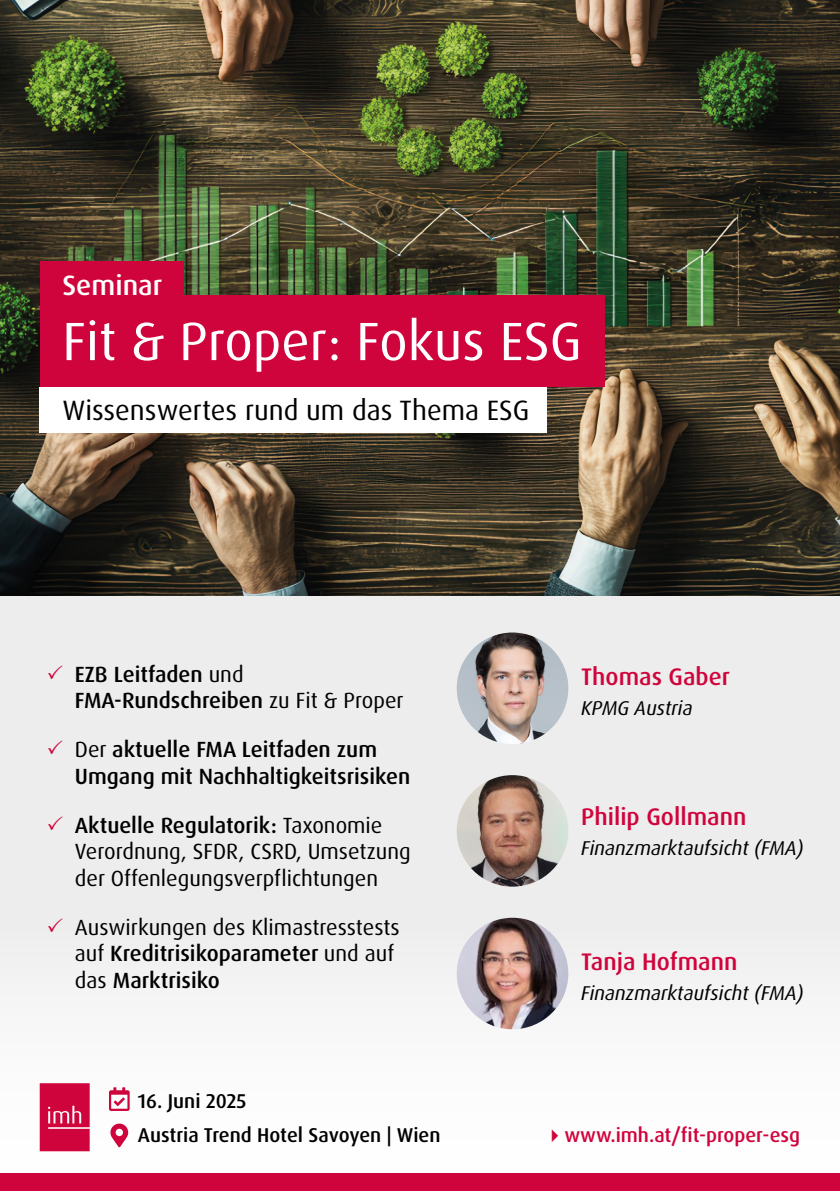
<style>
.page{position:relative;width:840px;height:1191px;background:#fff}
.page>*{position:absolute;margin:0;border:0;box-sizing:border-box;transform-origin:0 0}
.t1{font:54px "Dax Pro";color:#fff}
.t2{font:28px "Dax Pro";color:#000}
.t3{font:500 28px "Dax Pro";color:#fff}
.t4{font:500 24px "Dax Pro";color:#d0043c}
.t5{font:22px/26.4px "Dax Pro";color:#000}
.t6{font:500 22px/26.4px "Dax Pro";color:#000}
.t7{font:italic 20px "Dax Pro";color:#000}
.t8{font:500 20px/34.4px "Dax Pro";color:#000}
.t9{font:500 20px "Dax Pro";color:#d0043c}
.s1{color:#d0043c}
.s2{font-weight:400}
.s3{font-weight:500}
</style>
<div class="page">
<div style="left:0;top:595px;width:839px;height:596px;background:linear-gradient(to right,#f1f0f1,#f2f1f2)"></div>
<img style="left:0;top:0;width:839px;height:595px">
<div style="left:0;top:1174px;width:839px;height:17px;background:#d0043c"></div>
<div style="left:40px;top:387px;width:506px;height:45px;background:#fff"></div>
<div style="left:40px;top:295px;width:564px;height:92px;background:#d0043c"></div>
<div style="left:40px;top:262px;width:143px;height:45px;background:#d0043c"></div>
<img style="left:456px;top:917px;width:112px;height:112px;border-radius:56px">
<svg style="left:40px;top:1083px;width:50px;height:68px;background:#d3174b"></svg>
<svg style="left:110px;top:1123px;width:18px;height:24px"></svg>
<svg style="left:109px;top:1087px;width:21px;height:24px"></svg>
<img style="left:456px;top:632px;width:112px;height:112px;border-radius:56px">
<img style="left:456px;top:775px;width:112px;height:111px;border-radius:56px">
<p class="t3" style="left:62px;top:267px;width:101px">Seminar</p>
<h1 class="t1" style="left:62px;top:306px;width:520px">Fit &amp; Proper: Fokus ESG</h1>
<p class="t2" style="left:62px;top:392px;width:468px">Wissenswertes rund um das Thema ESG</p>
<p class="t6" style="left:75px;top:661px;width:330px;text-indent:-28px"><span class="s1">✓</span> EZB Leitfaden <span class="s2">und<br></span>FMA-Rundschreiben <span class="s2">zu Fit &amp; Proper</span></p>
<p class="t6" style="left:75px;top:736px;width:337px;text-indent:-28px"><span class="s1">✓</span> <span class="s2">Der</span> aktuelle FMA Leitfaden zum<br>Umgang mit Nachhaltigkeitsrisiken</p>
<p class="t5" style="left:75px;top:812px;width:337px;text-indent:-28px"><span class="s1">✓</span> <span class="s3">Aktuelle Regulatorik:</span> Taxonomie<br>Verordnung, SFDR, CSRD, Umsetzung der Offenlegungsverpflichtungen</p>
<p class="t5" style="left:75px;top:914px;width:326px;text-indent:-28px"><span class="s1">✓</span> Auswirkungen des Klimastresstests auf <span class="s3">Kreditrisikoparameter</span> und auf das <span class="s3">Marktrisiko</span></p>
<p class="t8" style="left:138px;top:1084px;width:304px">16. Juni 2025<br>Austria Trend Hotel Savoyen | Wien</p>
<p class="t4" style="left:580px;top:661px;width:150px">Thomas Gaber</p>
<p class="t7" style="left:580px;top:694px;width:113px">KPMG Austria</p>
<p class="t4" style="left:580px;top:801px;width:167px">Philip Gollmann</p>
<p class="t7" style="left:580px;top:834px;width:224px">Finanzmarktaufsicht (FMA)</p>
<p class="t4" style="left:580px;top:946px;width:158px">Tanja Hofmann</p>
<p class="t7" style="left:580px;top:980px;width:224px">Finanzmarktaufsicht (FMA)</p>
<p class="t9" style="left:544px;top:1122px;width:257px">✔www.imh.at/fit-proper-esg</p>
</div>
